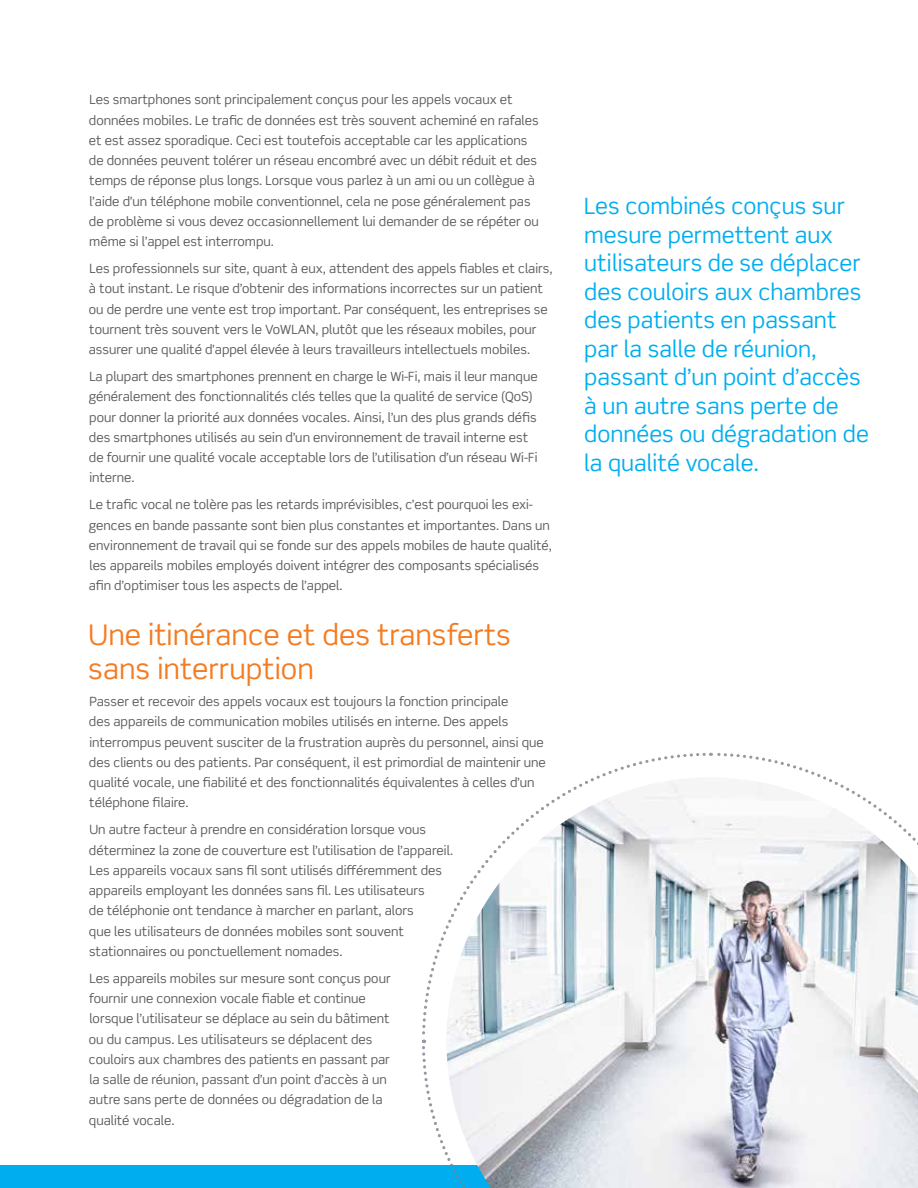
<style>
.page{position:relative;width:918px;height:1188px;background:#fff}
.page>*{position:absolute;margin:0;border:0;box-sizing:border-box;transform-origin:0 0}
.t1{font:28.5px/34.2px "Scene Std";color:#f47b20}
.t2{font:22.5px/28.5px "Scene Std";color:#00aeef}
.t3{font:12.75px/20.2px "Scene Std";color:#58595b}
</style>
<div class="page">
<div style="left:0;top:1165px;width:918px;height:23px;background:#00aeef"></div>
<svg style="left:422px;top:753px;width:284px;height:287px"></svg>
<img style="left:446px;top:777px;width:472px;height:411px">
<p class="t3" style="left:89px;top:90px;width:451px">Les smartphones sont principalement conçus pour les appels vocaux et données mobiles. Le trafic de données est très souvent acheminé en rafales et est assez sporadique. Ceci est toutefois acceptable car les applications de données peuvent tolérer un réseau encombré avec un débit réduit et des temps de réponse plus longs. Lorsque vous parlez à un ami ou un collègue à l’aide d’un téléphone mobile conventionnel, cela ne pose généralement pas de problème si vous devez occasionnellement lui demander de se répéter ou même si l’appel est interrompu.</p>
<p class="t3" style="left:89px;top:258px;width:465px">Les professionnels sur site, quant à eux, attendent des appels fiables et clairs, à tout instant. Le risque d’obtenir des informations incorrectes sur un patient ou de perdre une vente est trop important. Par conséquent, les entreprises se tournent très souvent vers le VoWLAN, plutôt que les réseaux mobiles, pour assurer une qualité d’appel élevée à leurs travailleurs intellectuels mobiles.</p>
<p class="t3" style="left:89px;top:366px;width:450px">La plupart des smartphones prennent en charge le Wi-Fi, mais il leur manque généralement des fonctionnalités clés telles que la qualité de service (QoS) pour donner la priorité aux données vocales. Ainsi, l’un des plus grands défis des smartphones utilisés au sein d’un environnement de travail interne est de fournir une qualité vocale acceptable lors de l’utilisation d’un réseau Wi-Fi interne.</p>
<p class="t3" style="left:89px;top:495px;width:465px">Le trafic vocal ne tolère pas les retards imprévisibles, c’est pourquoi les exi&shy;gences en bande passante sont bien plus constantes et importantes. Dans un environnement de travail qui se fonde sur des appels mobiles de haute qualité, les appareils mobiles employés doivent intégrer des composants spécialisés afin d’optimiser tous les aspects de l’appel.</p>
<h1 class="t1" style="left:88px;top:617px;width:424px">Une itinérance et des transferts sans interruption</h1>
<p class="t3" style="left:89px;top:691px;width:459px">Passer et recevoir des appels vocaux est toujours la fonction principale<br>des appareils de communication mobiles utilisés en interne. Des appels interrompus peuvent susciter de la frustration auprès du personnel, ainsi que des clients ou des patients. Par conséquent, il est primordial de maintenir une qualité vocale, une fiabilité et des fonctionnalités équivalentes à celles d’un téléphone filaire.</p>
<p class="t3" style="left:89px;top:819px;width:366px">Un autre facteur à prendre en considération lorsque vous déterminez la zone de couverture est l’utilisation de l’appareil.<br>Les appareils vocaux sans fil sont utilisés différemment des appareils employant les données sans fil. Les utilisateurs<br>de téléphonie ont tendance à marcher en parlant, alors<br>que les utilisateurs de données mobiles sont souvent stationnaires ou ponctuellement nomades.</p>
<p class="t3" style="left:89px;top:968px;width:304px">Les appareils mobiles sur mesure sont conçus pour fournir une connexion vocale fiable et continue lorsque l’utilisateur se déplace au sein du bâtiment ou du campus. Les utilisateurs se déplacent des couloirs aux chambres des patients en passant par la salle de réunion, passant d’un point d’accès à un autre sans perte de données ou dégradation de la qualité vocale.</p>
<p class="t2" style="left:584px;top:192px;width:286px">Les combinés conçus sur mesure permettent aux utilisateurs de se déplacer des couloirs aux chambres des patients en passant par la salle de réunion, passant d’un point d’accès à un autre sans perte de données ou dégradation de la qualité vocale.</p>
</div>
